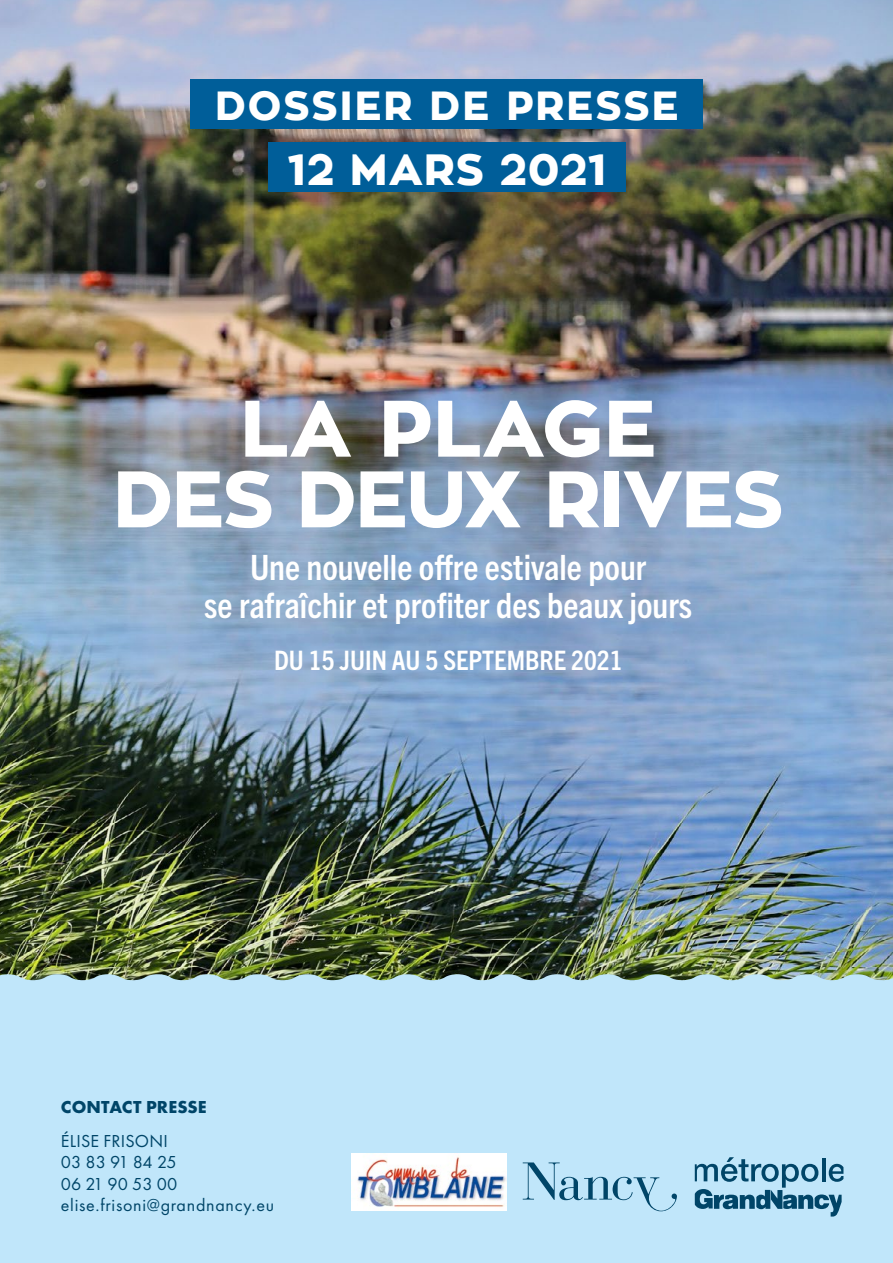
<style>
.page{position:relative;width:893px;height:1263px;background:#fff}
.page>*{position:absolute;margin:0;border:0;box-sizing:border-box;transform-origin:0 0}
.t1{font:800 79.35px/70.7px "Zona Pro";letter-spacing:-.02em;color:#fff;text-align:center}
.t2{font:800 43.5px "Zona Pro";letter-spacing:.02em;color:#fff}
.t3{font:800 40.5px "Zona Pro";letter-spacing:.05em;color:#fff}
.t4{font:700 condensed 34.95px/37.7px "Trade Gothic Next LT Pro";color:#fff;text-align:center}
.t5{font:700 condensed 26.85px "Trade Gothic Next LT Pro";color:#fff}
.t6{font:18px/21.6px "Futura PT";letter-spacing:.015em;color:#004568}
.t7{font:700 18px "Futura PT";letter-spacing:.01em;color:#004568}
</style>
<div class="page">
<div style="left:0;top:620px;width:893px;height:643px;background:#c0e6fa"></div>
<img style="left:0;top:0;width:893px;height:981px">
<svg style="left:695px;top:1157px;width:149px;height:59px"></svg>
<div style="left:190px;top:79px;width:513px;height:50px;background:#005e99"></div>
<div style="left:269px;top:142px;width:357px;height:50px;background:#005e99"></div>
<img style="left:351px;top:1153px;width:155px;height:58px">
<svg style="left:523px;top:1162px;width:154px;height:49px"></svg>
<p class="t3" style="left:215px;top:79px;width:465px">DOSSIER DE PRESSE</p>
<p class="t2" style="left:288px;top:141px;width:320px">12 MARS 2021</p>
<h1 class="t1" style="left:113px;top:395px;width:672px">LA PLAGE<br>DES DEUX RIVES</h1>
<p class="t4" style="left:204px;top:546px;width:489px">Une nouvelle offre estivale pour<br>se rafraîchir et profiter des beaux jours</p>
<p class="t5" style="left:274px;top:642px;width:350px">DU 15 JUIN AU 5 SEPTEMBRE 2021</p>
<p class="t7" style="left:61px;top:1095px;width:147px">CONTACT PRESSE</p>
<p class="t6" style="left:61px;top:1130px;width:215px">ÉLISE FRISONI<br>03 83 91 84 25<br>06 21 90 53 00 elise.frisoni@grandnancy.eu</p>
</div>
